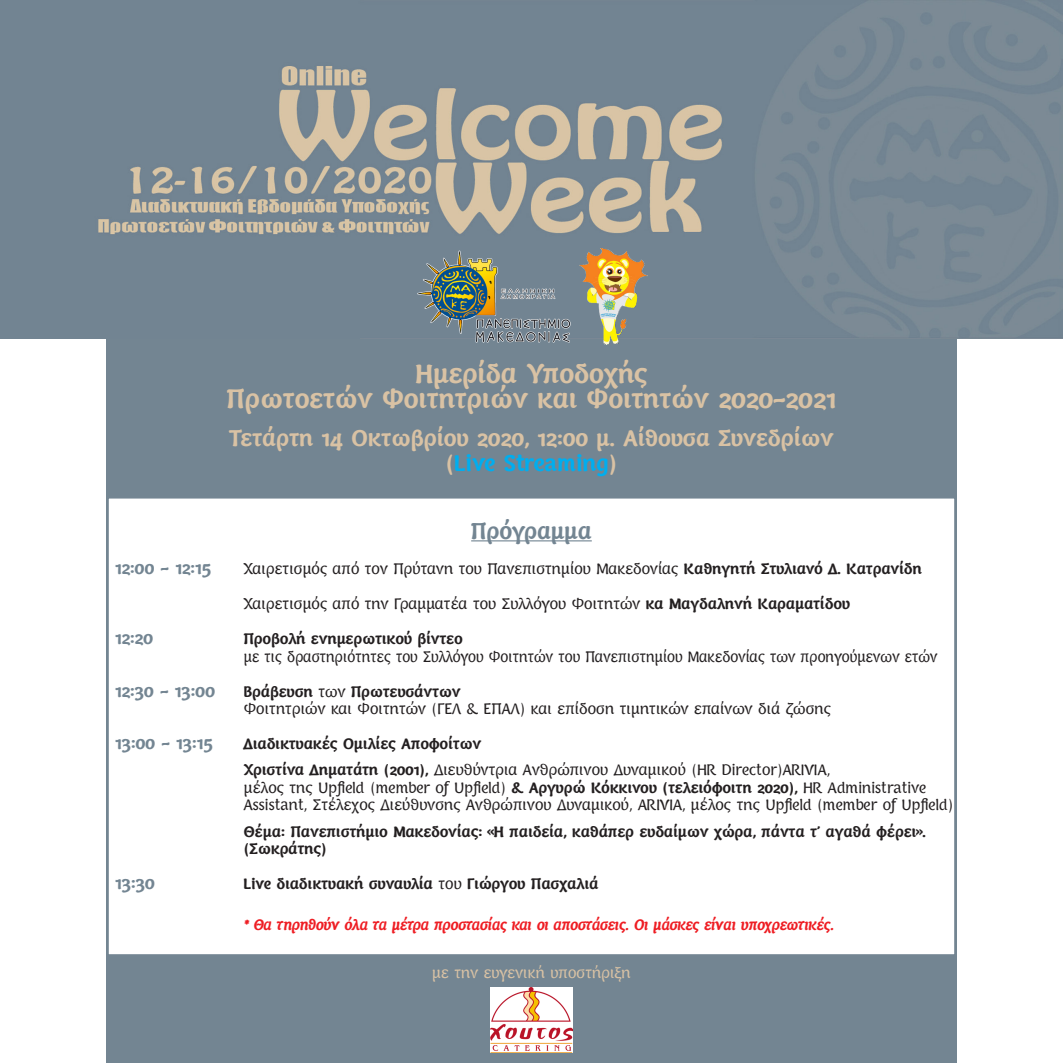
<style>
.page{position:relative;width:1063px;height:1063px;background:#fff}
.page>*{position:absolute;margin:0;border:0;box-sizing:border-box;transform-origin:0 0}
.t1{font:700 26.25px/25px "PF Armonia";color:#d9c2a4;text-align:center}
.t2{font:700 22.5px/25px "PF Armonia";color:#d9c2a4;text-align:center}
.t3{font:700 22.5px "PF Armonia";color:#738592}
.t4{font:700 17.5px "PF Armonia";color:#738592}
.t5{font:15px/17.5px "PF Armonia";color:#231f20}
.t6{font:700 15px/26.2px "PF Armonia";color:#231f20}
.t7{font:15px "PF Armonia";color:#231f20;scale:.94 1}
.t8{font:italic 700 15px "PF Armonia";color:#ee1d23}
.t9{font:15px "PF Armonia";color:#d9c2a4}
.s1{color:#00aeef}
.s2{font-weight:700}
.s3{font-weight:400}
</style>
<div class="page">
<div style="left:106px;top:338px;width:851px;height:725px;background:#738592"></div>
<div style="left:108px;top:497px;width:847px;height:458px;background:#fff"></div>
<hr style="left:471px;top:540px;width:121px;height:1px;background:#738592">
<img style="left:490px;top:988px;width:83px;height:64px">
<img style="left:0;top:0;width:1063px;height:338px">
<img style="left:415px;top:248px;width:157px;height:95px">
<img style="left:579px;top:248px;width:69px;height:97px">
<h1 class="t1" style="left:227px;top:362px;width:611px">Ημερίδα Υποδοχής<br>Πρωτοετών Φοιτητριών και Φοιτητών 2020-2021</h1>
<h2 class="t2" style="left:229px;top:426px;width:606px">Τετάρτη 14 Οκτωβρίου 2020, 12:00 μ. Αίθουσα Συνεδρίων (<span class="s1">Live Streaming</span>)</h2>
<h2 class="t3" style="left:471px;top:517px;width:122px">Πρόγραμμα</h2>
<p class="t4" style="left:115px;top:557px;width:98px">12:00 - 12:15</p>
<p class="t5" style="left:244px;top:561px;width:680px">Χαιρετισμός από τον Πρύτανη του Πανεπιστημίου Μακεδονίας <span class="s2">Καθηγητή Στυλιανό Δ. Κατρανίδη</span></p>
<p class="t5" style="left:244px;top:596px;width:608px">Χαιρετισμός από την Γραμματέα του Συλλόγου Φοιτητών <span class="s2">κα Μαγδαληνή Καραματίδου</span></p>
<p class="t4" style="left:115px;top:627px;width:40px">12:20</p>
<p class="t6" style="left:244px;top:626px;width:221px">Προβολή ενημερωτικού βίντεο</p>
<p class="t7" style="left:244px;top:647px;width:740px">με τις δραστηριότητες του Συλλόγου Φοιτητών του Πανεπιστημίου Μακεδονίας των προηγούμενων ετών</p>
<p class="t4" style="left:115px;top:680px;width:102px">12:30 - 13:00</p>
<p class="t5" style="left:244px;top:683px;width:589px"><span class="s2">Βράβευση</span> των <span class="s2">Πρωτευσάντων<br></span>Φοιτητριών και Φοιτητών (ΓΕΛ &amp; EΠΑΛ) και επίδοση τιμητικών επαίνων διά ζώσης</p>
<p class="t4" style="left:115px;top:732px;width:100px">13:00 - 13:15</p>
<p class="t6" style="left:244px;top:731px;width:588px">Διαδικτυακές Ομιλίες Αποφοίτων<br>Χριστίνα Δηματάτη (2001), <span class="s3">Διευθύντρια Ανθρώπινου Δυναμικού (HR Director)ARIVIA,</span></p>
<p class="t5" style="left:244px;top:779px;width:711px">μέλος της Upfield (member of Upfield) <span class="s2">&amp; Αργυρώ Κόκκινου (τελειόφοιτη 2020),</span> HR Administrative<br>Assistant, Στέλεχος Διεύθυνσης Ανθρώπινου Δυναμικού, ARIVIA, μέλος της Upfield (member of Upfield)</p>
<p class="t6" style="left:244px;top:823px;width:683px;line-height:17.5px">Θέμα: Πανεπιστήμιο Μακεδονίας: «Η παιδεία, καθάπερ ευδαίμων χώρα, πάντα τ’ αγαθά φέρει». (Σωκράτης)</p>
<p class="t4" style="left:115px;top:872px;width:41px">13:30</p>
<p class="t6" style="left:244px;top:871px;width:356px">Live διαδικτυακή συναυλία <span class="s3">του</span> Γιώργου Πασχαλιά</p>
<p class="t8" style="left:244px;top:916px;width:591px">* Θα τηρηθούν όλα τα μέτρα προστασίας και οι αποστάσεις. Οι μάσκες είναι υποχρεωτικές.</p>
<p class="t9" style="left:432px;top:964px;width:200px">με την ευγενική υποστήριξη</p>
</div>
